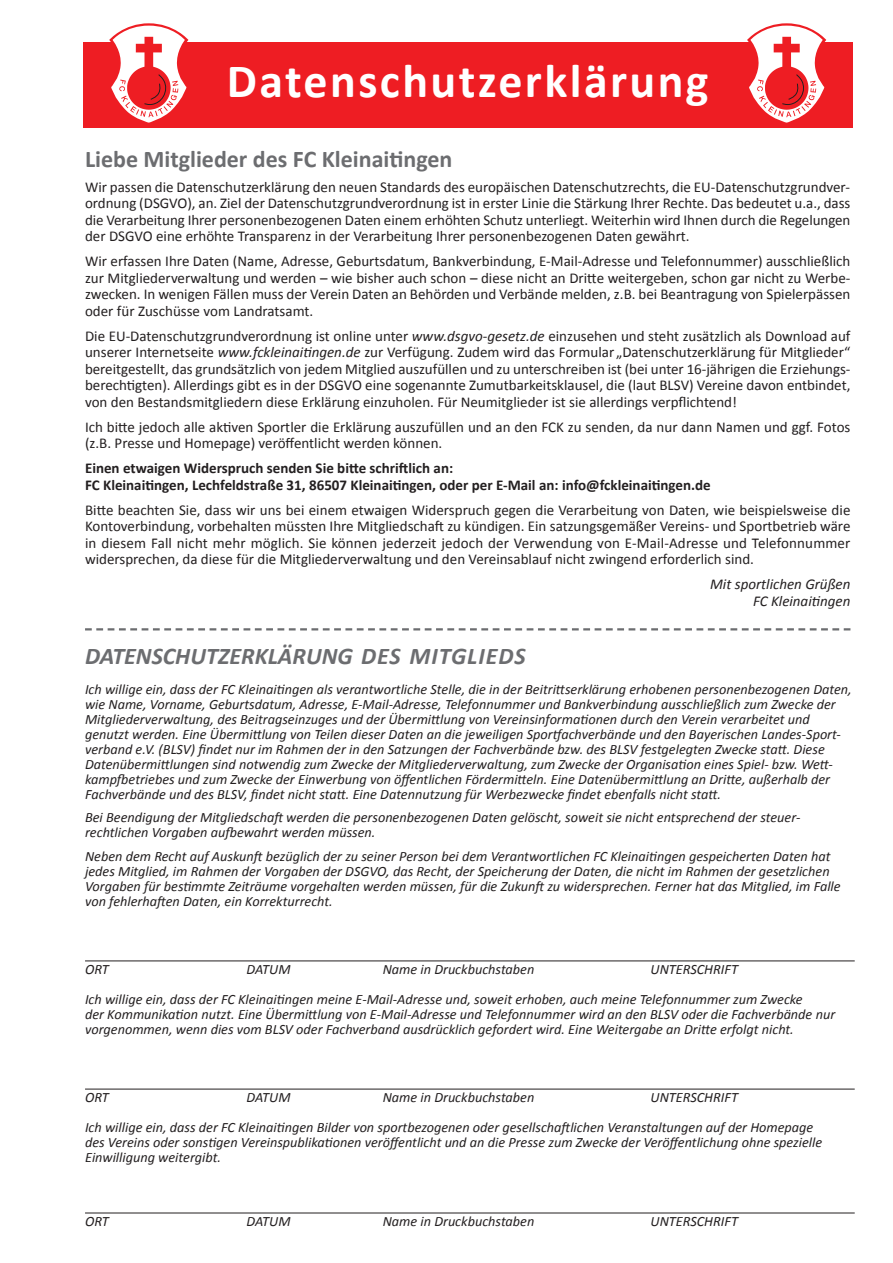
<style>
.page{position:relative;width:893px;height:1263px;background:#fff}
.page>*{position:absolute;margin:0;border:0;box-sizing:border-box;transform-origin:0 0}
.t1{font:700 48px "Calibri";letter-spacing:.05em;color:#fff}
.t2{font:700 24px "Calibri";color:#6c6d70}
.t3{font:italic 700 24px "Calibri";color:#6c6d70}
.t4{font:15px/16.5px "Calibri";color:#231f20;text-align:justify}
.t5{font:700 15px/16.5px "Calibri";color:#231f20}
.t6{font:italic 15px/16.5px "Calibri";color:#231f20;text-align:right}
.t7{font:italic 14.25px/15px "Calibri";color:#231f20}
.s1{font-style:italic}
</style>
<div class="page">
<svg style="left:85px;top:628px;width:765px;height:2px"></svg>
<div style="left:83px;top:43px;width:770px;height:85px;background:#ee1d23"></div>
<svg style="left:108px;top:23px;width:82px;height:100px"></svg>
<svg style="left:746px;top:23px;width:81px;height:100px"></svg>
<hr style="left:85px;top:961px;width:770px;height:1px;background:#231f20">
<hr style="left:85px;top:1089px;width:770px;height:1px;background:#231f20">
<hr style="left:85px;top:1213px;width:770px;height:1px;background:#231f20">
<h1 class="t1" style="left:227px;top:51px;width:483px">Datenschutzerklärung</h1>
<h2 class="t2" style="left:85px;top:144px;width:369px">Liebe Mitglieder des FC Kleinaitingen</h2>
<p class="t4" style="left:85px;top:178px;width:767px">Wir passen die Datenschutzerklärung den neuen Standards des europäischen Datenschutzrechts, die EU-Datenschutzgrundver&shy;ordnung (DSGVO), an. Ziel der Datenschutzgrundverordnung ist in erster Linie die Stärkung Ihrer Rechte. Das bedeutet u.a., dass die Verarbeitung Ihrer personenbezogenen Daten einem erhöhten Schutz unterliegt. Weiterhin wird Ihnen durch die Regelungen der DSGVO eine erhöhte Transparenz in der Verarbeitung Ihrer personenbezogenen Daten gewährt.</p>
<p class="t4" style="left:85px;top:253px;width:767px">Wir erfassen Ihre Daten (Name, Adresse, Geburtsdatum, Bankverbindung, E-Mail-Adresse und Telefonnummer) ausschließlich zur Mitgliederverwaltung und werden – wie bisher auch schon – diese nicht an Dritte weitergeben, schon gar nicht zu Werbe&shy;zwecken. In wenigen Fällen muss der Verein Daten an Behörden und Verbände melden, z.B. bei Beantragung von Spielerpässen oder für Zuschüsse vom Landratsamt.</p>
<p class="t4" style="left:85px;top:327px;width:767px">Die EU-Datenschutzgrundverordnung ist online unter <span class="s1">www.dsgvo-gesetz.de</span> einzusehen und steht zusätzlich als Download auf unserer Internetseite <span class="s1">www.fckleinaitingen.de</span> zur Verfügung. Zudem wird das Formular „Datenschutzerklärung für Mitglieder“ bereitgestellt, das grundsätzlich von jedem Mitglied auszufüllen und zu unterschreiben ist (bei unter 16-jährigen die Erziehungs&shy;berechtigten). Allerdings gibt es in der DSGVO eine sogenannte Zumutbarkeitsklausel, die (laut BLSV) Vereine davon entbindet, von den Bestandsmitgliedern diese Erklärung einzuholen. Für Neumitglieder ist sie allerdings verpflichtend!</p>
<p class="t4" style="left:85px;top:418px;width:767px">Ich bitte jedoch alle aktiven Sportler die Erklärung auszufüllen und an den FCK zu senden, da nur dann Namen und ggf. Fotos (z.B. Presse und Homepage) veröffentlicht werden können.</p>
<p class="t5" style="left:85px;top:460px;width:627px">Einen etwaigen Widerspruch senden Sie bitte schriftlich an:<br>FC Kleinaitingen, Lechfeldstraße 31, 86507 Kleinaitingen, oder per E-Mail an: info@fckleinaitingen.de</p>
<p class="t4" style="left:85px;top:501px;width:767px">Bitte beachten Sie, dass wir uns bei einem etwaigen Widerspruch gegen die Verarbeitung von Daten, wie beispielsweise die Kontoverbindung, vorbehalten müssten Ihre Mitgliedschaft zu kündigen. Ein satzungsgemäßer Vereins- und Sportbetrieb wäre in diesem Fall nicht mehr möglich. Sie können jederzeit jedoch der Verwendung von E-Mail-Adresse und Telefonnummer widersprechen, da diese für die Mitgliederverwaltung und den Vereinsablauf nicht zwingend erforderlich sind.</p>
<p class="t6" style="left:710px;top:576px;width:142px">Mit sportlichen Grüßen<br>FC Kleinaitingen</p>
<h2 class="t3" style="left:85px;top:641px;width:442px">DATENSCHUTZERKLÄRUNG DES MiTGLiEDS</h2>
<p class="t7" style="left:85px;top:681px;width:768px">Ich willige ein, dass der FC Kleinaitingen als verantwortliche Stelle, die in der Beitrittserklärung erhobenen personenbezogenen Daten, wie Name, Vorname, Geburtsdatum, Adresse, E-Mail-Adresse, Telefonnummer und Bankverbindung ausschließlich zum Zwecke der Mitgliederverwaltung, des Beitragseinzuges und der Übermittlung von Vereinsinformationen durch den Verein verarbeitet und genutzt werden. Eine Übermittlung von Teilen dieser Daten an die jeweiligen Sportfachverbände und den Bayerischen Landes-Sport&shy;verband e.V. (BLSV) findet nur im Rahmen der in den Satzungen der Fachverbände bzw. des BLSV festgelegten Zwecke statt. Diese Datenübermittlungen sind notwendig zum Zwecke der Mitgliederverwaltung, zum Zwecke der Organisation eines Spiel- bzw. Wett&shy;kampfbetriebes und zum Zwecke der Einwerbung von öffentlichen Fördermitteln. Eine Datenübermittlung an Dritte, außerhalb der Fachverbände und des BLSV, findet nicht statt. Eine Datennutzung für Werbezwecke findet ebenfalls nicht statt.</p>
<p class="t7" style="left:85px;top:810px;width:717px">Bei Beendigung der Mitgliedschaft werden die personenbezogenen Daten gelöscht, soweit sie nicht entsprechend der steuer&shy;rechtlichen Vorgaben aufbewahrt werden müssen.</p>
<p class="t7" style="left:85px;top:848px;width:757px">Neben dem Recht auf Auskunft bezüglich der zu seiner Person bei dem Verantwortlichen FC Kleinaitingen gespeicherten Daten hat jedes Mitglied, im Rahmen der Vorgaben der DSGVO, das Recht, der Speicherung der Daten, die nicht im Rahmen der gesetzlichen Vorgaben für bestimmte Zeiträume vorgehalten werden müssen, für die Zukunft zu widersprechen. Ferner hat das Mitglied, im Falle von fehlerhaften Daten, ein Korrekturrecht.</p>
<p class="t7" style="left:85px;top:961px;width:25px">ORT</p>
<p class="t7" style="left:247px;top:961px;width:45px">DATUM</p>
<p class="t7" style="left:383px;top:961px;width:153px">Name in Druckbuchstaben</p>
<p class="t7" style="left:85px;top:954px;width:719px;line-height:30px;text-indent:566px">UNTERSCHRIFT<br>Ich willige ein, dass der FC Kleinaitingen meine E-Mail-Adresse und, soweit erhoben, auch meine Telefonnummer zum Zwecke</p>
<p class="t7" style="left:85px;top:1006px;width:752px">der Kommunikation nutzt. Eine Übermittlung von E-Mail-Adresse und Telefonnummer wird an den BLSV oder die Fachverbände nur vorgenommen, wenn dies vom BLSV oder Fachverband ausdrücklich gefordert wird. Eine Weitergabe an Dritte erfolgt nicht.</p>
<p class="t7" style="left:85px;top:1089px;width:25px">ORT</p>
<p class="t7" style="left:247px;top:1089px;width:45px">DATUM</p>
<p class="t7" style="left:383px;top:1089px;width:153px">Name in Druckbuchstaben</p>
<p class="t7" style="left:85px;top:1082px;width:730px;line-height:30px;text-indent:566px">UNTERSCHRIFT<br>Ich willige ein, dass der FC Kleinaitingen Bilder von sportbezogenen oder gesellschaftlichen Veranstaltungen auf der Homepage</p>
<p class="t7" style="left:85px;top:1134px;width:739px">des Vereins oder sonstigen Vereinspublikationen veröffentlicht und an die Presse zum Zwecke der Veröffentlichung ohne spezielle<br>Einwilligung weitergibt.</p>
<p class="t7" style="left:85px;top:1213px;width:25px">ORT</p>
<p class="t7" style="left:247px;top:1213px;width:45px">DATUM</p>
<p class="t7" style="left:383px;top:1213px;width:153px">Name in Druckbuchstaben</p>
<p class="t7" style="left:651px;top:1213px;width:89px">UNTERSCHRIFT</p>
</div>
